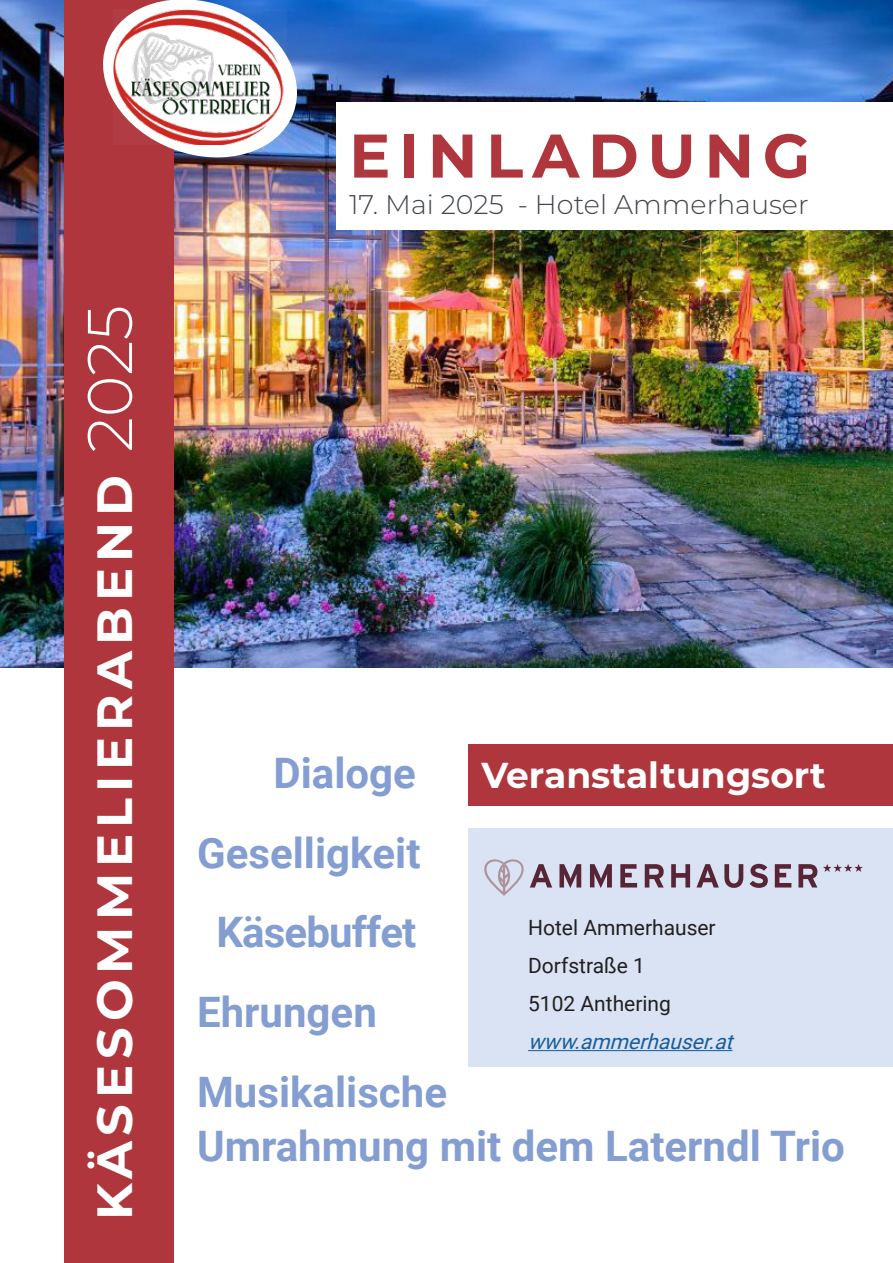
<style>
.page{position:relative;width:893px;height:1263px;background:#fff}
.page>*{position:absolute;margin:0;border:0;box-sizing:border-box;transform-origin:0 0}
.Paragraph_Style1{font:700 61.5px "Montserrat";letter-spacing:.14em;color:#af363d}
.Paragraph_Style1-2{font:700 49.5px "Montserrat";letter-spacing:.12em;color:#fff}
.Abstract{font:700 42px/54px "Roboto";color:#849ed1}
.Abstract-2{font:700 42px "Roboto";letter-spacing:-.02em;color:#849ed1}
.Fliesstext_Artikel_schwarz{font:700 36px "Montserrat";color:#fff}
.Paragraph_Style1-3{font:300 27px "Montserrat";color:#41454c}
.Fliesstext_Artikel_schwarz-2{font:21px "Roboto";color:#231f20}
.Fliesstext_Artikel_schwarz-3{font:italic 21px "Roboto";color:#175d9e}
.s1{font-weight:300;font-size:63px}
</style>
<div class="page">
<img style="left:0;top:0;width:893px;height:668px">
<div style="left:336px;top:102px;width:557px;height:128px;background:#fff"></div>
<div style="left:64px;top:0;width:109px;height:1263px;background:#af363d"></div>
<div style="left:469px;top:744px;width:424px;height:62px;background:#af363d"></div>
<img style="left:103px;top:0;width:205px;height:169px">
<img style="left:113px;top:9px;width:174px;height:135px">
<div style="left:469px;top:828px;width:424px;height:238px;background:#dae3f3"></div>
<hr style="left:528px;top:1050px;width:204px;height:1px;background:#175d9e">
<svg style="left:530px;top:864px;width:22px;height:23px"></svg>
<svg style="left:559px;top:864px;width:22px;height:24px"></svg>
<svg style="left:590px;top:864px;width:22px;height:24px"></svg>
<svg style="left:620px;top:864px;width:17px;height:23px"></svg>
<svg style="left:645px;top:864px;width:19px;height:23px"></svg>
<svg style="left:671px;top:864px;width:19px;height:23px"></svg>
<svg style="left:696px;top:864px;width:47px;height:24px"></svg>
<svg style="left:750px;top:864px;width:18px;height:24px"></svg>
<svg style="left:775px;top:864px;width:16px;height:23px"></svg>
<svg style="left:798px;top:864px;width:19px;height:23px"></svg>
<svg style="left:484px;top:859px;width:40px;height:37px"></svg>
<svg style="left:823px;top:864px;width:40px;height:8px"></svg>
<p class="Paragraph_Style1-2" style="left:79px;top:1220px;width:917px;rotate:-90deg">KÄSESOMMELIERABEND <span class="s1">2025</span></p>
<p class="Paragraph_Style1" style="left:349px;top:111px;width:463px">EINLADUNG</p>
<p class="Paragraph_Style1-3" style="left:349px;top:186px;width:461px">17. Mai 2025 - Hotel Ammerhauser</p>
<p class="Abstract" style="left:273px;top:745px;width:144px">Dialoge</p>
<p class="Abstract" style="left:197px;top:824px;width:225px">Geselligkeit</p>
<p class="Abstract-2" style="left:216px;top:903px;width:202px">Käsebuffet</p>
<p class="Fliesstext_Artikel_schwarz" style="left:481px;top:749px;width:346px">Veranstaltungsort</p>
<p class="Fliesstext_Artikel_schwarz-2" style="left:528px;top:913px;width:189px">Hotel Ammerhauser</p>
<p class="Fliesstext_Artikel_schwarz-2" style="left:528px;top:951px;width:118px">Dorfstraße 1</p>
<p class="Fliesstext_Artikel_schwarz-2" style="left:528px;top:989px;width:144px">5102 Anthering</p>
<p class="Fliesstext_Artikel_schwarz-3" style="left:528px;top:1027px;width:213px">www.ammerhauser.at</p>
<p class="Abstract" style="left:197px;top:983px;width:181px">Ehrungen</p>
<p class="Abstract" style="left:197px;top:1063px;width:649px">Musikalische<br>Umrahmung mit dem Laterndl Trio</p>
</div>
